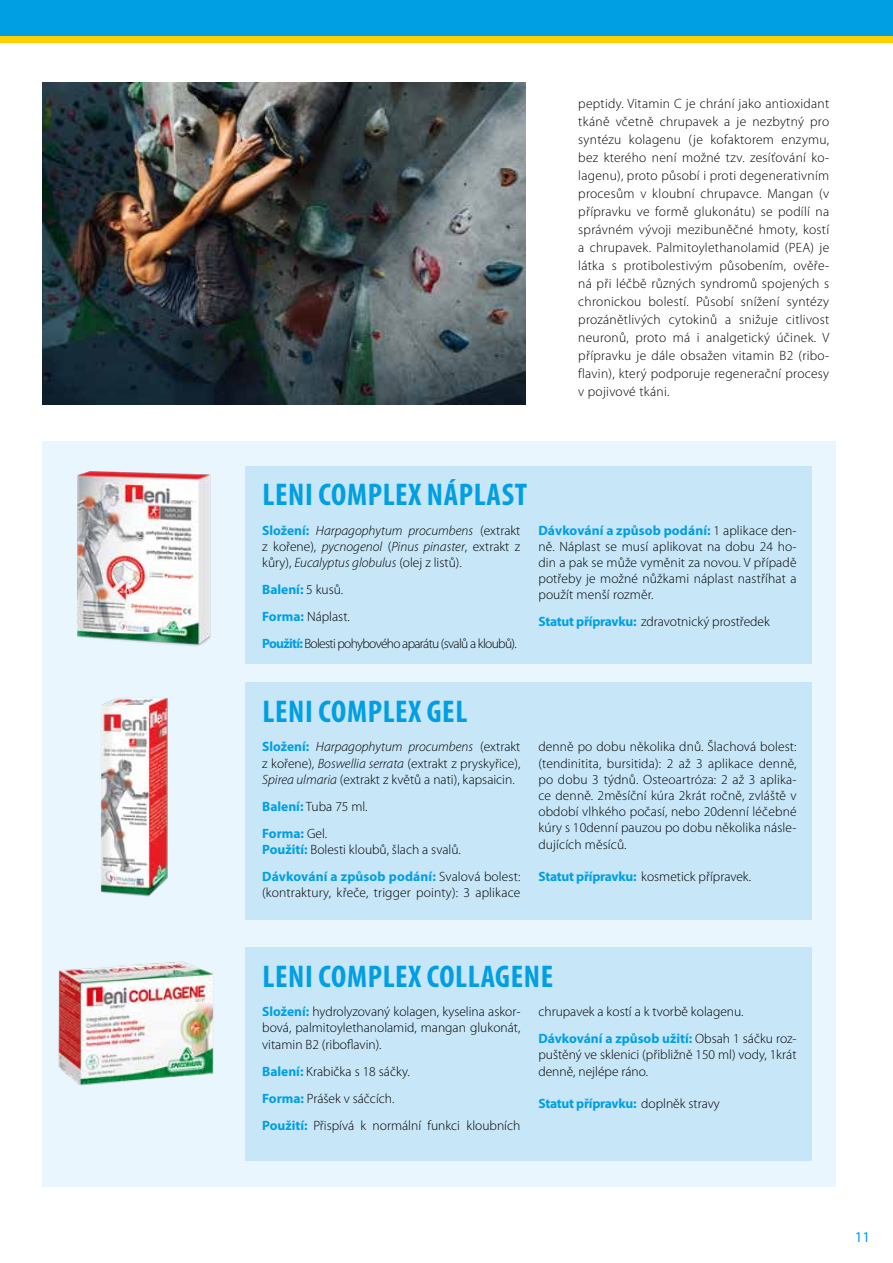
<style>
.page{position:relative;width:893px;height:1263px;background:#fff}
.page>*{position:absolute;margin:0;border:0;box-sizing:border-box;transform-origin:0 0}
.t1{font:700 condensed 31.5px "Myriad Pro";letter-spacing:.02em;color:#009fe3}
.t2{font:15px "Myriad Pro";color:#009fe3}
.t3{font:300 13.5px/18px "Myriad Pro";color:#000;text-align:justify}
.t4{font:italic 300 13.5px/16.2px "Myriad Pro";color:#000;text-align:justify}
.t5{font:300 13.5px/27px "Myriad Pro";letter-spacing:-.05em;color:#000}
.t6{font:700 13.5px/27px "Myriad Pro";letter-spacing:-.02em;color:#009fe3}
.s1{font-weight:700;font-style:normal;color:#009fe3}
.s2{font-style:normal}
.s3{font-weight:700;color:#009fe3}
.s4{font-style:italic}
.s5{font-weight:300;color:#000}
</style>
<div class="page">
<div style="left:43px;top:441px;width:793px;height:745px;background:#eaf6fe"></div>
<div style="left:245px;top:466px;width:567px;height:197px;background:#c7e6f7"></div>
<div style="left:245px;top:682px;width:567px;height:237px;background:#c7e6f7"></div>
<div style="left:245px;top:947px;width:567px;height:214px;background:#c7e6f7"></div>
<div style="left:0;top:0;width:893px;height:43px;background:#ffd000"></div>
<div style="left:0;top:0;width:893px;height:35px;background:#009fe3"></div>
<img style="left:77px;top:471px;width:134px;height:176px">
<img style="left:100px;top:697px;width:68px;height:200px">
<img style="left:42px;top:918px;width:172px;height:184px">
<img style="left:43px;top:83px;width:482px;height:322px">
<p class="t3" style="left:578px;top:95px;width:252px">peptidy. Vitamin C je chrání jako antioxidant tkáně včetně chrupavek a je nezbytný pro syntézu kolagenu (je kofaktorem enzymu, bez kterého není možné tzv. zesíťování ko&shy;lagenu), proto působí i proti degenerativním procesům v kloubní chrupavce. Mangan (v přípravku ve formě glukonátu) se podílí na správném vývoji mezibuněčné hmoty, kostí a chrupavek. Palmitoylethanolamid (PEA) je látka s protibolestivým působením, ověře&shy;ná při léčbě různých syndromů spojených s chronickou bolestí. Působí snížení syntézy prozánětlivých cytokinů a snižuje citlivost neuronů, proto má i analgetický účinek. V přípravku je dále obsažen vitamin B2 (ribo&shy;flavin), který podporuje regenerační procesy v pojivové tkáni.</p>
<h1 class="t1" style="left:263px;top:475px;width:266px">LENI COMPLEX NÁPLAST</h1>
<p class="t4" style="left:262px;top:522px;width:260px"><span class="s1">Složení:</span> Harpagophytum procumbens <span class="s2">(extrakt z kořene),</span> pycnogenol <span class="s2">(</span>Pinus pinaster<span class="s2">, extrakt z kůry),</span> Eucalyptus globulus <span class="s2">(olej z listů).</span></p>
<p class="t5" style="left:262px;top:576px;width:256px"><span class="s3">Balení:</span> 5 kusů.<br><span class="s3">Forma:</span> Náplast.<br><span class="s3">Použití:</span> Bolesti pohybového aparátu (svalů a kloubů).</p>
<p class="t3" style="left:538px;top:522px;width:260px;line-height:16.2px"><span class="s3">Dávkování a způsob podání:</span> 1 aplikace den&shy;ně. Náplast se musí aplikovat na dobu 24 ho&shy;din a pak se může vyměnit za novou. V případě potřeby je možné nůžkami náplast nastříhat a použít menší rozměr.</p>
<p class="t3" style="left:538px;top:613px;width:233px"><span class="s3">Statut přípravku:</span> zdravotnický prostředek</p>
<h1 class="t1" style="left:263px;top:692px;width:206px">LENI COMPLEX GEL</h1>
<p class="t3" style="left:262px;top:739px;width:260px;line-height:16.2px"><span class="s3">Složení:</span> <span class="s4">Harpagophytum procumbens</span> (extrakt z kořene), <span class="s4">Boswellia serrata</span> (extrakt z pryskyřice), <span class="s4">Spirea ulmaria</span> (extrakt z květů a nati), kapsaicin.</p>
<p class="t6" style="left:262px;top:792px;width:107px">Balení: <span class="s5">Tuba 75 ml.<br></span>Forma: <span class="s5">Gel.</span></p>
<p class="t3" style="left:262px;top:836px;width:260px;line-height:27px"><span class="s3">Použití:</span> Bolesti kloubů, šlach a svalů.<br><span class="s3">Dávkování a způsob podání:</span> Svalová bolest:</p>
<p class="t3" style="left:262px;top:884px;width:260px">(kontraktury, křeče, trigger pointy): 3 aplikace</p>
<p class="t3" style="left:538px;top:739px;width:260px;line-height:16.2px">denně po dobu několika dnů. Šlachová bolest: (tendinitita, bursitida): 2 až 3 aplikace denně, po dobu 3 týdnů. Osteoartróza: 2 až 3 aplika&shy;ce denně. 2měsíční kúra 2krát ročně, zvláště v období vlhkého počasí, nebo 20denní léčebné kúry s 10denní pauzou po dobu několika násle&shy;dujících měsíců.</p>
<p class="t3" style="left:538px;top:868px;width:214px"><span class="s3">Statut přípravku:</span> kosmetick přípravek.</p>
<h1 class="t1" style="left:263px;top:957px;width:292px">LENI COMPLEX COLLAGENE</h1>
<p class="t3" style="left:262px;top:1004px;width:260px;line-height:16.2px"><span class="s3">Složení:</span> hydrolyzovaný kolagen, kyselina askor&shy;bová, palmitoylethanolamid, mangan glukonát, vitamin B2 (riboflavin).</p>
<p class="t3" style="left:262px;top:1058px;width:260px;line-height:27px;text-align:left"><span class="s3">Balení:</span> Krabička s 18 sáčky.<br><span class="s3">Forma:</span> Prášek v sáčcích.<br><span class="s3">Použití:</span> Přispívá k normální funkci kloubních</p>
<p class="t3" style="left:538px;top:998px;width:260px;line-height:27px">chrupavek a kostí a k tvorbě kolagenu.<br><span class="s3">Dávkování a způsob užití:</span> Obsah 1 sáčku roz-</p>
<p class="t3" style="left:538px;top:1047px;width:260px;line-height:16.2px">puštěný ve sklenici (přibližně 150 ml) vody, 1krát denně, nejlépe ráno.</p>
<p class="t6" style="left:538px;top:1089px;width:183px">Statut přípravku: <span class="s5">doplněk stravy</span></p>
<p class="t2" style="left:855px;top:1229px;width:17px">11</p>
</div>
